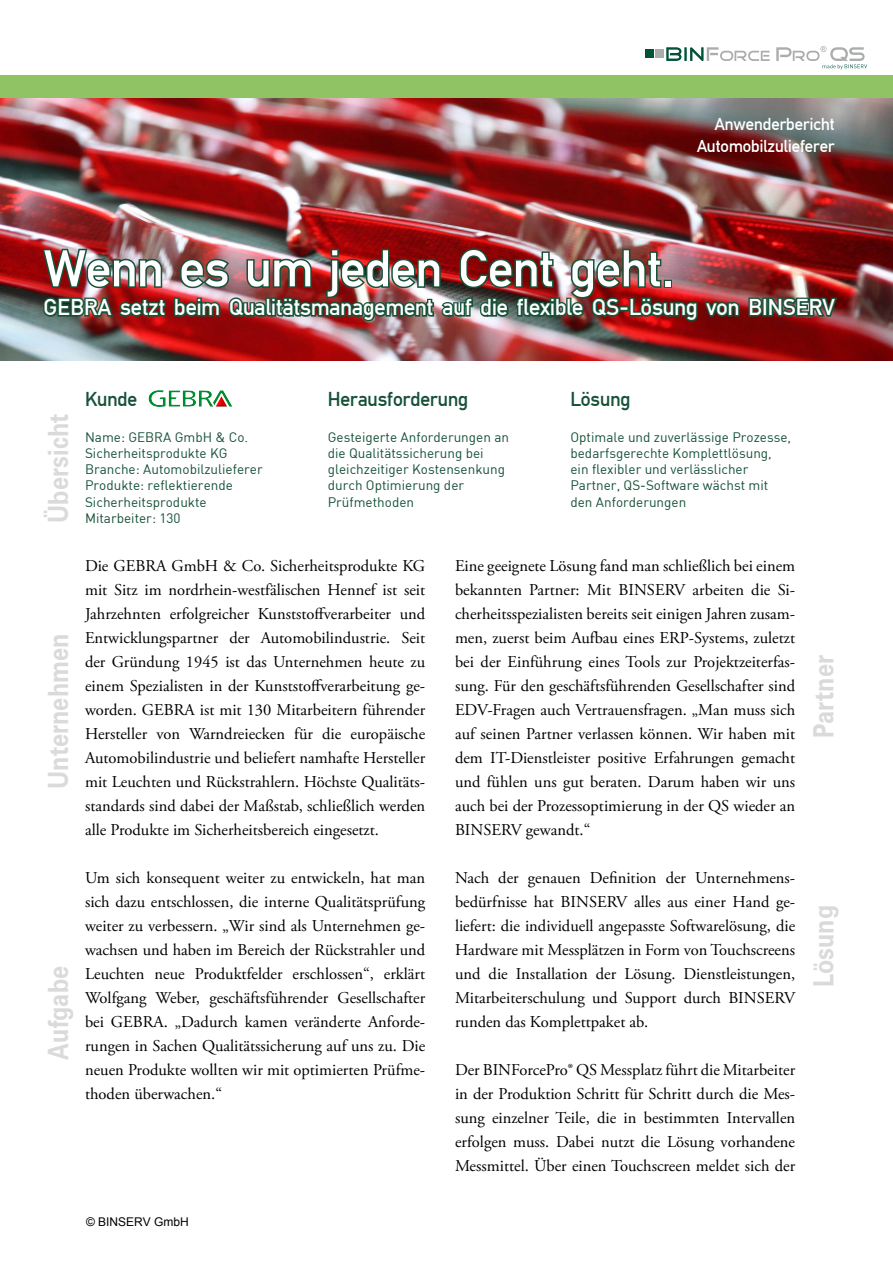
<style>
.page{position:relative;width:893px;height:1263px;background:#fff}
.page>*{position:absolute;margin:0;border:0;box-sizing:border-box;transform-origin:0 0}
.t1{font:54px "DIN Fette Mittelschrift";color:#fff}
.t2{font:700 27px "Univers";color:#dadada;scale:.87 1}
.t3{font:24px "DIN Fette Mittelschrift";color:#fff}
.t4{font:21px "DIN Fette Mittelschrift";color:#165138}
.t5{font:18px/21.6px "DIN Fette Mittelschrift";color:#fff;text-align:right}
.t6{font:16.5px/24px "Adobe Garamond Pro";color:#000;text-align:justify}
.t7{font:13.5px/16.2px "DIN";color:#165138}
.t8{font:12px "Arial";color:#000}
</style>
<div class="page">
<img style="left:0;top:98px;width:893px;height:262px">
<img style="left:149px;top:391px;width:83px;height:16px">
<img style="left:41px;top:247px;width:126px;height:72px">
<img style="left:173px;top:247px;width:568px;height:76px">
<svg style="left:747px;top:293px;width:92px;height:29px;background:#4f4134"></svg>
<div style="left:656px;top:49px;width:8px;height:9px;background:#abacac"></div>
<div style="left:645px;top:49px;width:9px;height:9px;background:#005238"></div>
<div style="left:0;top:76px;width:893px;height:22px;background:#8fc364"></div>
<svg style="left:666px;top:46px;width:201px;height:23px"></svg>
<p class="t5" style="left:697px;top:113px;width:139px">Anwenderbericht<br>Automobilzulieferer</p>
<h1 class="t1" style="left:44px;top:237px;width:632px">Wenn es um jeden Cent geht.</h1>
<h3 class="t3" style="left:44px;top:293px;width:793px">GEBRA setzt beim Qualitätsmanagement auf die flexible QS-Lösung von BINSERV</h3>
<h2 class="t2" style="left:43px;top:523px;width:127px;rotate:-90deg">Übersicht</h2>
<p class="t4" style="left:85px;top:387px;width:54px">Kunde</p>
<p class="t7" style="left:85px;top:429px;width:179px">Name: GEBRA GmbH &amp; Co.<br>Sicherheitsprodukte KG<br>Branche: Automobilzulieferer<br>Produkte: reflektierende<br>Sicherheitsprodukte<br>Mitarbeiter: 130</p>
<p class="t4" style="left:328px;top:387px;width:142px">Herausforderung</p>
<p class="t7" style="left:328px;top:429px;width:183px">Gesteigerte Anforderungen an die Qualitätssicherung bei gleichzeitiger Kostensenkung durch Optimierung der<br>Prüfmethoden</p>
<p class="t4" style="left:570px;top:387px;width:61px">Lösung</p>
<p class="t7" style="left:570px;top:429px;width:222px">Optimale und zuverlässige Prozesse, bedarfsgerechte Komplettlösung, ein flexibler und verlässlicher<br>Partner, QS-Software wächst mit den Anforderungen</p>
<h2 class="t2" style="left:43px;top:789px;width:180px;rotate:-90deg">Unternehmen</h2>
<h2 class="t2" style="left:43px;top:1059px;width:109px;rotate:-90deg">Aufgabe</h2>
<p class="t6" style="left:85px;top:554px;width:342px">Die GEBRA GmbH &amp; Co. Sicherheitsprodukte KG mit Sitz im nordrhein-westfälischen Hennef ist seit Jahrzehnten erfolgreicher Kunststoffverarbeiter und Entwicklungspartner der Automobilindustrie. Seit der Gründung 1945 ist das Unternehmen heute zu einem Spezialisten in der Kunststoffverarbeitung ge&shy;worden. GEBRA ist mit 130 Mitarbeitern führender Hersteller von Warndreiecken für die europäische Automobilindustrie und beliefert namhafte Hersteller mit Leuchten und Rückstrahlern. Höchste Qualitäts&shy;standards sind dabei der Maßstab, schließlich werden alle Produkte im Sicherheitsbereich eingesetzt.</p>
<p class="t6" style="left:85px;top:866px;width:342px">Um sich konsequent weiter zu entwickeln, hat man sich dazu entschlossen, die interne Qualitätsprüfung weiter zu verbessern. „Wir sind als Unternehmen ge&shy;wachsen und haben im Bereich der Rückstrahler und Leuchten neue Produktfelder erschlossen“, erklärt Wolfgang Weber, geschäftsführender Gesellschafter bei GEBRA. „Dadurch kamen veränderte Anforde&shy;rungen in Sachen Qualitätssicherung auf uns zu. Die neuen Produkte wollten wir mit optimierten Prüfme&shy;thoden überwachen.“</p>
<p class="t6" style="left:455px;top:554px;width:342px">Eine geeignete Lösung fand man schließlich bei einem bekannten Partner: Mit BINSERV arbeiten die Si&shy;cherheitsspezialisten bereits seit einigen Jahren zusam&shy;men, zuerst beim Aufbau eines ERP-Systems, zuletzt bei der Einführung eines Tools zur Projektzeiterfas&shy;sung. Für den geschäftsführenden Gesellschafter sind EDV-Fragen auch Vertrauensfragen. „Man muss sich auf seinen Partner verlassen können. Wir haben mit dem IT-Dienstleister positive Erfahrungen gemacht und fühlen uns gut beraten. Darum haben wir uns auch bei der Prozessoptimierung in der QS wieder an BINSERV gewandt.“</p>
<p class="t6" style="left:455px;top:866px;width:342px">Nach der genauen Definition der Unternehmens&shy;bedürfnisse hat BINSERV alles aus einer Hand ge&shy;liefert: die individuell angepasste Softwarelösung, die Hardware mit Messplätzen in Form von Touchscreens und die Installation der Lösung. Dienstleistungen, Mitarbeiterschulung und Support durch BINSERV runden das Komplettpaket ab.</p>
<p class="t6" style="left:455px;top:1058px;width:342px">Der BINForcePro® QS Messplatz führt die Mitarbeiter in der Produktion Schritt für Schritt durch die Mes&shy;sung einzelner Teile, die in bestimmten Intervallen erfolgen muss. Dabei nutzt die Lösung vorhandene Messmittel. Über einen Touchscreen meldet sich der</p>
<h2 class="t2" style="left:808px;top:738px;width:97px;rotate:-90deg">Partner</h2>
<h2 class="t2" style="left:808px;top:987px;width:96px;rotate:-90deg">Lösung</h2>
<p class="t8" style="left:86px;top:1214px;width:104px">© BINSERV GmbH</p>
</div>
